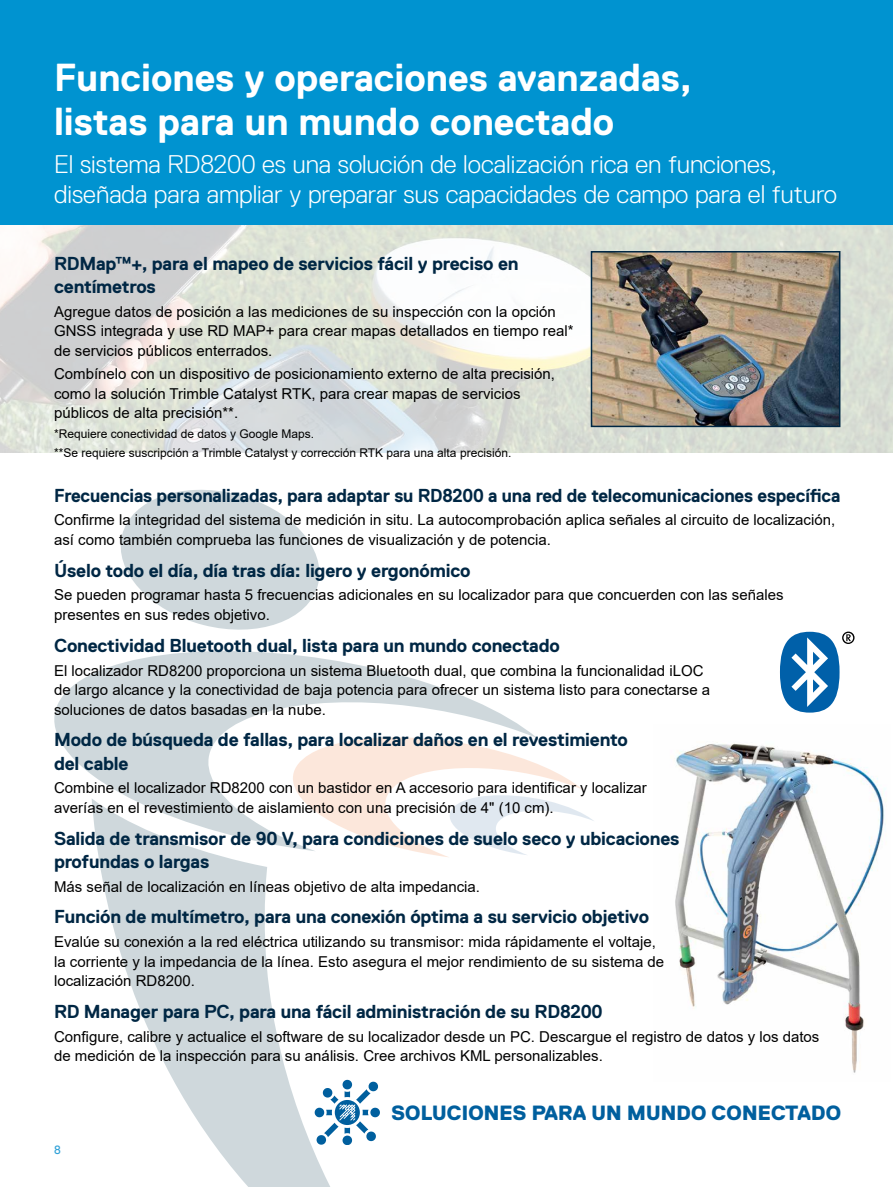
<style>
.page{position:relative;width:893px;height:1187px;background:#fff}
.page>*{position:absolute;margin:0;border:0;box-sizing:border-box;transform-origin:0 0}
.t1{font:700 39px/43.5px "Replica Std";color:#fff}
.t2{font:300 25.5px/30px "Replica Std";color:#fff}
.t3{font:800 20.55px "Replica Std";letter-spacing:.01em;color:#005f9e}
.t4{font:700 18.75px/23.2px "Replica Std";letter-spacing:-.01em;color:#002744}
.t5{font:700 18.75px "Replica Std";letter-spacing:-.01em;color:#002744;scale:.96 1}
.t6{font:15px/19.5px "Arial";color:#000}
.t7{font:12px/19.2px "Arial";color:#000}
.t8{font:12px "Replica Std";color:#008ccf}
</style>
<div class="page">
<svg style="left:120px;top:489px;width:200px;height:141px"></svg>
<svg style="left:97px;top:851px;width:233px;height:335px;fill:#cfd8dc"></svg>
<svg style="left:54px;top:651px;width:469px;height:200px;fill:#cfd8dc"></svg>
<svg style="left:287px;top:728px;width:307px;height:129px"></svg>
<div style="left:0;top:0;width:893px;height:225px;background:#0093d0"></div>
<img style="left:675px;top:743px;width:211px;height:330px">
<svg style="left:0;top:225px;width:893px;height:228px;fill:#dae0d6"></svg>
<img style="left:594px;top:254px;width:243px;height:170px">
<div style="left:591px;top:251px;width:249px;height:176px;border:2px solid #002744"></div>
<svg style="left:780px;top:631px;width:74px;height:81px"></svg>
<svg style="left:315px;top:1079px;width:65px;height:65px"></svg>
<h1 class="t1" style="left:54px;top:56px;width:639px">Funciones y operaciones avanzadas, listas para un mundo conectado</h1>
<h2 class="t2" style="left:54px;top:149px;width:785px">El sistema RD8200 es una solución de localización rica en funciones, diseñada para ampliar y preparar sus capacidades de campo para el futuro</h2>
<p class="t4" style="left:54px;top:251px;width:466px">RDMap™+, para el mapeo de servicios fácil y preciso en centímetros</p>
<p class="t6" style="left:54px;top:301px;width:521px">Agregue datos de posición a las mediciones de su inspección con la opción<br>GNSS integrada y use RD MAP+ para crear mapas detallados en tiempo real* de servicios públicos enterrados.</p>
<p class="t6" style="left:54px;top:364px;width:503px">Combínelo con un dispositivo de posicionamiento externo de alta precisión, como la solución Trimble Catalyst RTK, para crear mapas de servicios públicos de alta precisión**.</p>
<p class="t7" style="left:54px;top:424px;width:459px">*Requiere conectividad de datos y Google Maps.<br>**Se requiere suscripción a Trimble Catalyst y corrección RTK para una alta precisión.</p>
<p class="t5" style="left:54px;top:485px;width:821px">Frecuencias personalizadas, para adaptar su RD8200 a una red de telecomunicaciones específica</p>
<p class="t6" style="left:54px;top:510px;width:783px">Confirme la integridad del sistema de medición in situ. La autocomprobación aplica señales al circuito de localización, así como también comprueba las funciones de visualización y de potencia.</p>
<p class="t4" style="left:54px;top:558px;width:418px">Úselo todo el día, día tras día: ligero y ergonómico</p>
<p class="t6" style="left:54px;top:585px;width:731px">Se pueden programar hasta 5 frecuencias adicionales en su localizador para que concuerden con las señales presentes en sus redes objetivo.</p>
<p class="t4" style="left:54px;top:633px;width:507px">Conectividad Bluetooth dual, lista para un mundo conectado</p>
<p class="t6" style="left:54px;top:660px;width:658px">El localizador RD8200 proporciona un sistema Bluetooth dual, que combina la funcionalidad iLOC de largo alcance y la conectividad de baja potencia para ofrecer un sistema listo para conectarse a soluciones de datos basadas en la nube.</p>
<p class="t4" style="left:54px;top:728px;width:575px">Modo de búsqueda de fallas, para localizar daños en el revestimiento del cable</p>
<p class="t6" style="left:54px;top:778px;width:594px">Combine el localizador RD8200 con un bastidor en A accesorio para identificar y localizar averías en el revestimiento de aislamiento con una precisión de 4" (10 cm).</p>
<p class="t4" style="left:54px;top:826px;width:627px">Salida de transmisor de 90 V, para condiciones de suelo seco y ubicaciones profundas o largas</p>
<p class="t6" style="left:54px;top:876px;width:428px">Más señal de localización en líneas objetivo de alta impedancia.</p>
<p class="t4" style="left:54px;top:905px;width:597px">Función de multímetro, para una conexión óptima a su servicio objetivo</p>
<p class="t6" style="left:54px;top:932px;width:612px">Evalúe su conexión a la red eléctrica utilizando su transmisor: mida rápidamente el voltaje, la corriente y la impedancia de la línea. Esto asegura el mejor rendimiento de su sistema de localización RD8200.</p>
<p class="t4" style="left:54px;top:999px;width:550px">RD Manager para PC, para una fácil administración de su RD8200</p>
<p class="t6" style="left:54px;top:1026px;width:767px">Configure, calibre y actualice el software de su localizador desde un PC. Descargue el registro de datos y los datos de medición de la inspección para su análisis. Cree archivos KML personalizables.</p>
<p class="t8" style="left:54px;top:1142px;width:8px">8</p>
<h3 class="t3" style="left:391px;top:1101px;width:451px">SOLUCIONES PARA UN MUNDO CONECTADO</h3>
</div>
